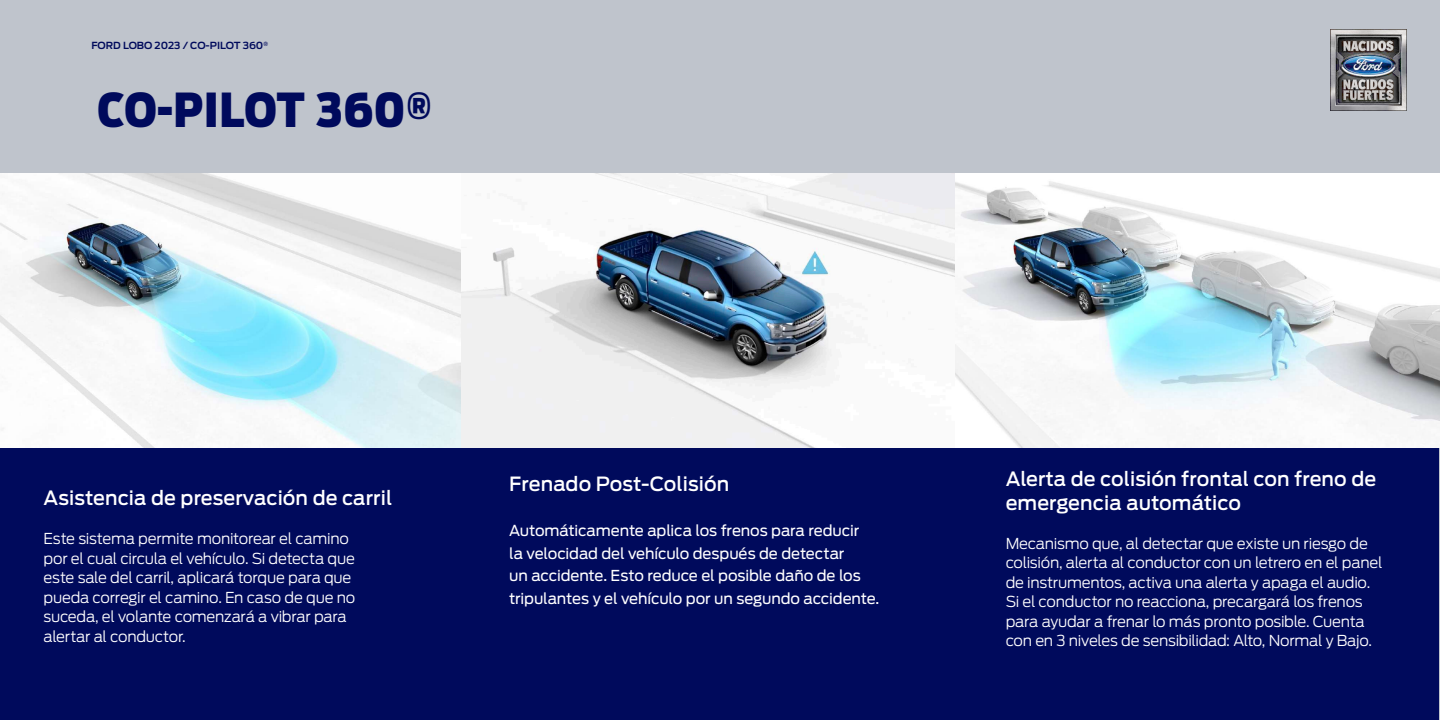
<style>
.page{position:relative;width:1440px;height:720px;background:#bfc4cc}
.page>*{position:absolute;margin:0;border:0;box-sizing:border-box;transform-origin:0 0}
.t1{font:900 46.5px "Ford Antenna Cond";letter-spacing:.01em;color:#000a5c}
.t2{font:500 19.5px/23.2px "Ford Antenna";letter-spacing:.005em;color:#fff}
.t3{font:300 15px/19.5px "Ford Antenna";letter-spacing:-.02em;color:#fff}
.t4{font:15px/22.5px "Ford Antenna";letter-spacing:-.01em;color:#fff}
.t5{font:600 9.75px "Ford Antenna";color:#000a5c}
</style>
<div class="page">
<div style="left:0;top:446px;width:1438px;height:274px;background:#000a5c"></div>
<img style="left:0;top:173px;width:461px;height:275px">
<img style="left:461px;top:173px;width:978px;height:275px">
<img style="left:1330px;top:30px;width:77px;height:81px">
<p class="t5" style="left:92px;top:37px;width:178px">FORD LOBO 2023 / CO-PILOT 360<sup>®</sup></p>
<h1 class="t1" style="left:98px;top:67px;width:336px">CO-PILOT 360®</h1>
<h2 class="t2" style="left:44px;top:484px;width:350px">Asistencia de preservación de carril</h2>
<p class="t3" style="left:44px;top:527px;width:313px">Este sistema permite monitorear el camino por el cual circula el vehículo. Si detecta que este sale del carril, aplicará torque para que pueda corregir el camino. En caso de que no suceda, el volante comenzará a vibrar para alertar al conductor.</p>
<h2 class="t2" style="left:509px;top:470px;width:222px">Frenado Post-Colisión</h2>
<p class="t4" style="left:509px;top:518px;width:372px">Automáticamente aplica los frenos para reducir<br>la velocidad del vehículo después de detectar<br>un accidente. Esto reduce el posible daño de los tripulantes y el vehículo por un segundo accidente.</p>
<h2 class="t2" style="left:1006px;top:465px;width:372px">Alerta de colisión frontal con freno de emergencia automático</h2>
<p class="t3" style="left:1006px;top:532px;width:378px">Mecanismo que, al detectar que existe un riesgo de colisión, alerta al conductor con un letrero en el panel de instrumentos, activa una alerta y apaga el audio.<br>Si el conductor no reacciona, precargará los frenos para ayudar a frenar lo más pronto posible. Cuenta con en 3 niveles de sensibilidad: Alto, Normal y Bajo.</p>
</div>
